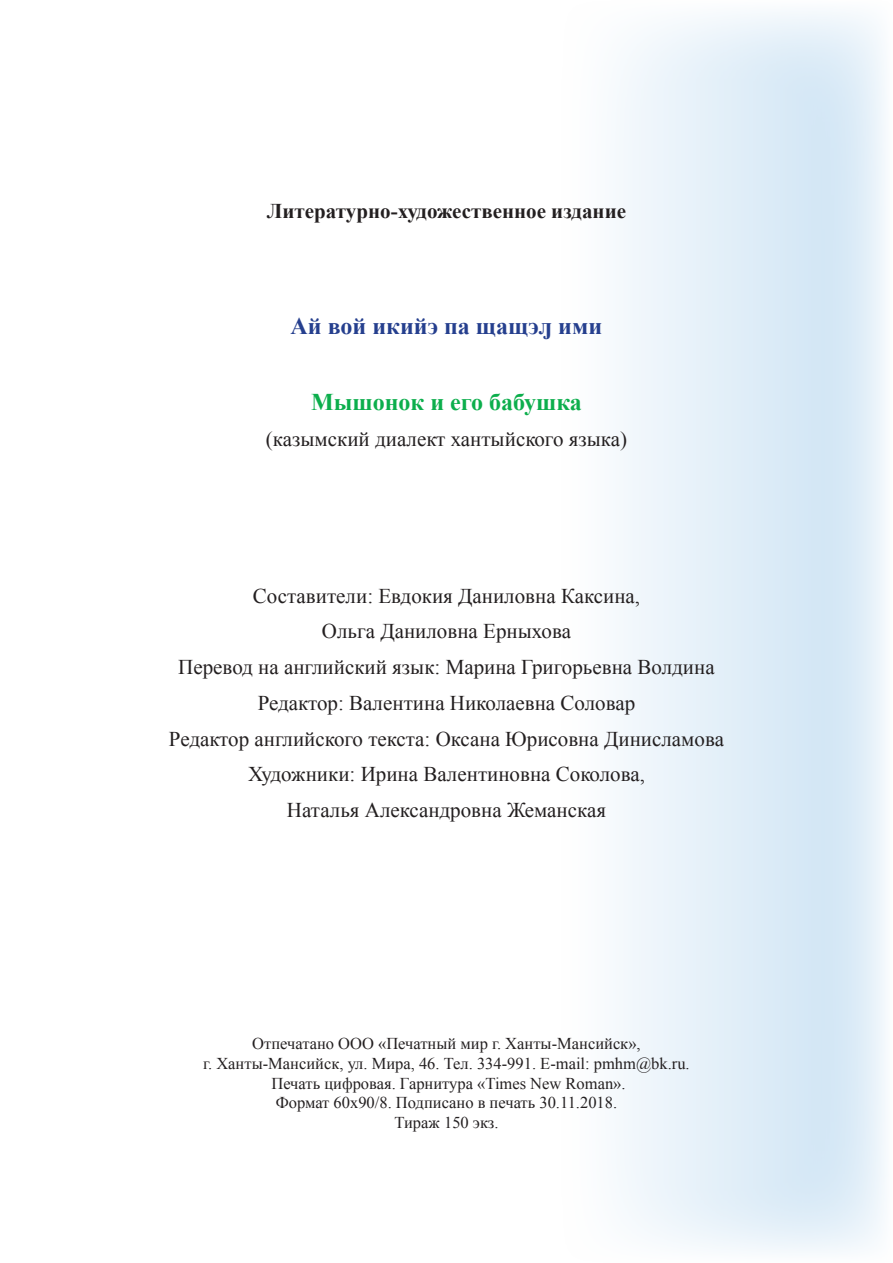
<style>
.page{position:relative;width:893px;height:1263px;background:#fff}
.page>*{position:absolute;margin:0;border:0;box-sizing:border-box;transform-origin:0 0}
.t1{font:700 24px "Times New Roman";color:#253f8e}
.t2{font:700 24px "Times New Roman";color:#0cae4c}
.t3{font:21px/35.7px "Times New Roman";color:#231f20;text-align:center}
.t4{font:700 21px "Times New Roman";color:#231f20}
.t5{font:16.5px/19.8px "Times New Roman";color:#231f20;text-align:center}
</style>
<div class="page">
<svg style="left:619px;top:12px;width:267px;height:1240px;fill:#e3eff9"></svg>
<p class="t4" style="left:267px;top:196px;width:361px">Литературно-художественное издание</p>
<p class="t1" style="left:291px;top:310px;width:313px">Ай вой икийэ па щащэԓ ими</p>
<p class="t2" style="left:311px;top:386px;width:272px">Мышонок и его бабушка</p>
<p class="t3" style="left:266px;top:421px;width:363px">(казымский диалект хантыйского языка)</p>
<p class="t3" style="left:169px;top:577px;width:557px">Составители: Евдокия Даниловна Каксина,<br>Ольга Даниловна Ерныхова<br>Перевод на английский язык: Марина Григорьевна Волдина Редактор: Валентина Николаевна Соловар<br>Редактор английского текста: Оксана Юрисовна Динисламова Художники: Ирина Валентиновна Соколова,<br>Наталья Александровна Жеманская</p>
<p class="t5" style="left:203px;top:1033px;width:488px">Отпечатано ООО «Печатный мир г. Ханты-Мансийск»,<br>г. Ханты-Мансийск, ул. Мира, 46. Тел. 334-991. Е-mail: pmhm@bk.ru.<br>Печать цифровая. Гарнитура «Times New Roman».<br>Формат 60х90/8. Подписано в печать 30.11.2018.<br>Тираж 150 экз.</p>
</div>
